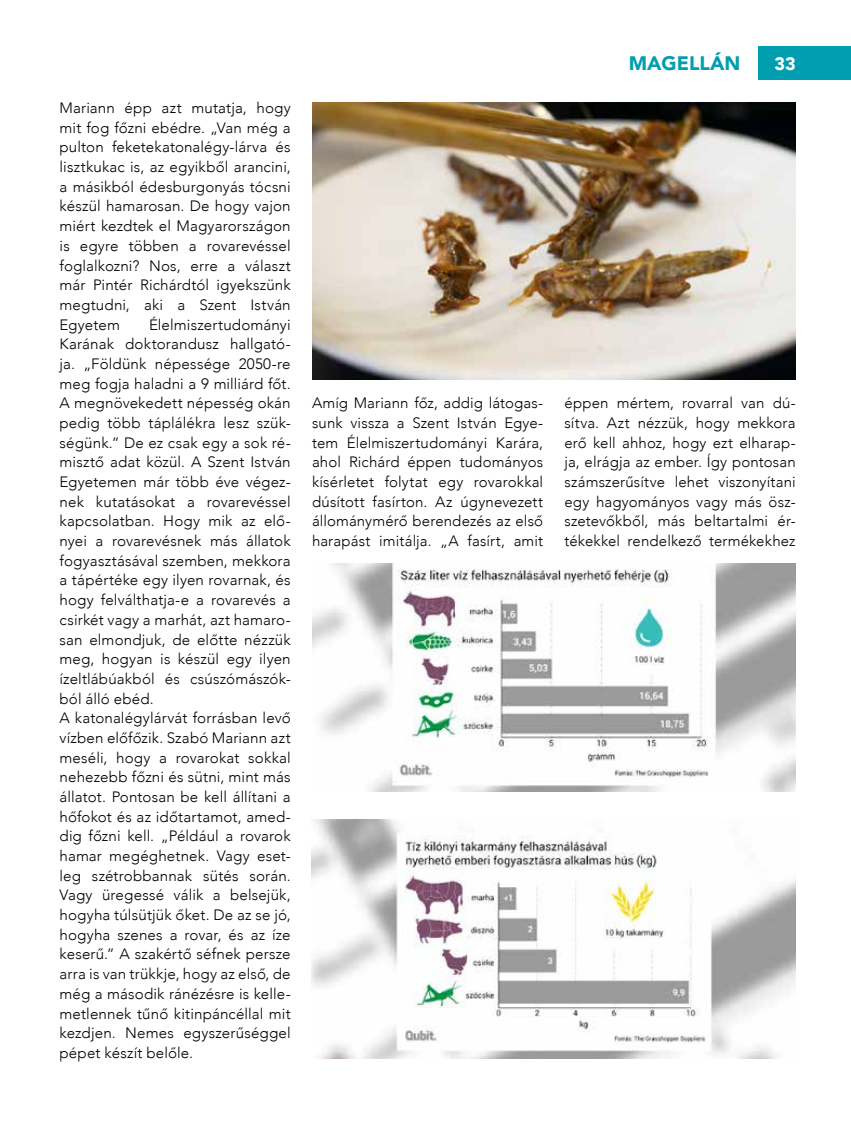
<style>
.page{position:relative;width:851px;height:1127px;background:#fff}
.page>*{position:absolute;margin:0;border:0;box-sizing:border-box;transform-origin:0 0}
.t1{font:900 19.5px "Avenir";color:#009eaf}
.t2{font:900 18px "Avenir";color:#fff}
.t3{font:300 15px/19.6px "Avenir";letter-spacing:.01em;color:#000;text-align:justify}
</style>
<div class="page">
<div style="left:758px;top:47px;width:92px;height:33px;background:#009eaf"></div>
<img style="left:312px;top:820px;width:483px;height:238px">
<img style="left:312px;top:563px;width:483px;height:229px">
<img style="left:312px;top:102px;width:483px;height:277px">
<p class="t3" style="left:60px;top:98px;width:233px">Mariann épp azt mutatja, hogy mit fog főzni ebédre. „Van még a pulton feketekatonalégy-lárva és lisztkukac is, az egyikből arancini, a másikból édesburgonyás tócsni készül hamarosan. De hogy vajon miért kezdtek el Magyarországon is egyre többen a rovarevéssel foglalkozni? Nos, erre a választ már Pintér Richárdtól igyekszünk megtudni, aki a Szent István Egyetem</p>
<p class="t3" style="left:60px;top:315px;width:233px;text-align:left;text-indent:89px">Élelmiszertudományi<br>Karának doktorandusz hallgató&shy;ja. „Földünk népessége 2050-re meg fogja haladni a 9 milliárd főt.<br>A megnövekedett népesség okán pedig több táplálékra lesz szük&shy;ségünk.” De ez csak egy a sok ré&shy;misztő adat közül. A Szent István<br>Egyetemen már több éve végez&shy;nek kutatásokat a rovarevéssel kapcsolatban. Hogy mik az elő&shy;nyei a rovarevésnek más állatok fogyasztásával szemben, mekkora a tápértéke egy ilyen rovarnak, és hogy felválthatja-e a rovarevés a csirkét vagy a marhát, azt hamaro&shy;san elmondjuk, de előtte nézzük meg, hogyan is készül egy ilyen ízeltlábúakból és csúszómászók&shy;ból álló ebéd.<br>A katonalégylárvát forrásban levő vízben előfőzik. Szabó Mariann azt meséli, hogy a rovarokat sokkal nehezebb főzni és sütni, mint más állatot. Pontosan be kell állítani a hőfokot és az időtartamot, amed&shy;dig főzni kell. „Például a rovarok hamar megéghetnek. Vagy eset&shy;leg szétrobbannak sütés során.<br>Vagy üregessé válik a belsejük, hogyha túlsütjük őket. De az se jó, hogyha szenes a rovar, és az íze keserű.” A szakértő séfnek persze arra is van trükkje, hogy az első, de még a második ránézésre is kelle&shy;metlennek tűnő kitinpáncéllal mit kezdjen. Nemes egyszerűséggel pépet készít belőle.</p>
<h1 class="t1" style="left:628px;top:46px;width:113px">MAGELLÁN</h1>
<p class="t2" style="left:774px;top:48px;width:23px">33</p>
<p class="t3" style="left:312px;top:393px;width:233px">Amíg Mariann főz, addig látogas&shy;sunk vissza a Szent István Egye&shy;tem Élelmiszertudományi Karára, ahol Richárd éppen tudományos kísérletet folytat egy rovarokkal dúsított fasírton. Az úgynevezett állománymérő berendezés az első harapást imitálja. „A fasírt, amit</p>
<p class="t3" style="left:564px;top:393px;width:233px">éppen mértem, rovarral van dú&shy;sítva. Azt nézzük, hogy mekkora erő kell ahhoz, hogy ezt elharap&shy;ja, elrágja az ember. Így pontosan számszerűsítve lehet viszonyítani egy hagyományos vagy más ös - szetevőkből, más beltartalmi ér&shy;tékekkel rendelkező termékekhez</p>
</div>
